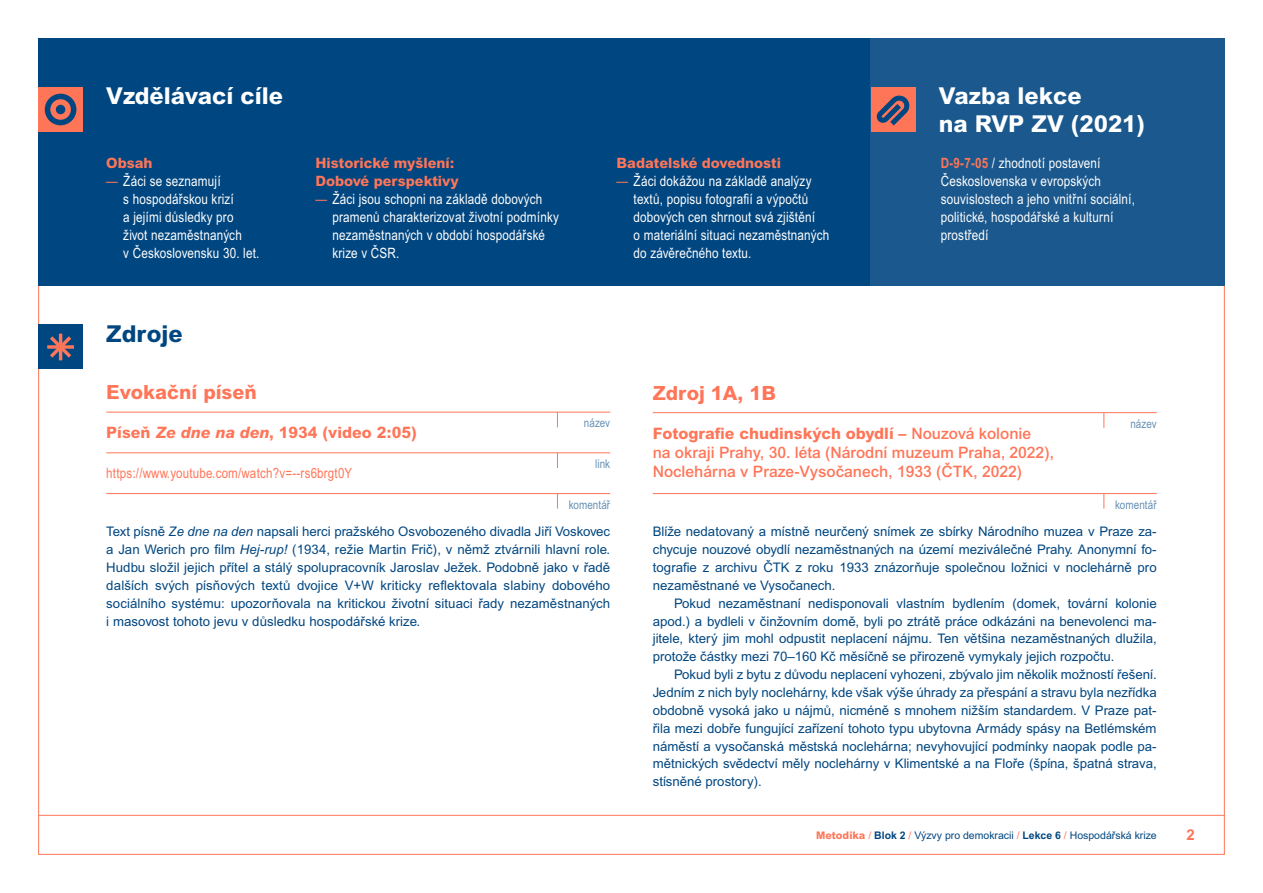
<style>
.page{position:relative;width:1263px;height:893px;background:#fff}
.page>*{position:absolute;margin:0;border:0;box-sizing:border-box;transform-origin:0 0}
.t1{font:800 23.25px/27.9px "Arial MT Pro";color:#fff}
.t2{font:800 23.25px "Arial MT Pro";color:#004680}
.t3{font:800 19.5px "Arial MT Pro";color:#ff7558}
.t4{font:500 15.75px/18.9px "Arial MT Pro";color:#ff7558}
.t5{font:800 15.75px "Arial MT Pro";color:#ff7558}
.t6{font:700 15px "Arial MT Pro";color:#ff7558}
.t7{font:14.25px/18px "Arial Narrow MT Pro";letter-spacing:.015em;color:#fff}
.t8{font:800 14.25px/18px "Arial MT Pro";color:#ff7558}
.t9{font:14.1px "Arial Narrow MT Pro";letter-spacing:.015em;color:#ff7558}
.t10{font:13.2px/17.9px "Arial MT Pro";color:#004680;text-align:justify}
.t11{font:12px "Arial Narrow MT Pro";letter-spacing:.01em;color:#6690b3}
.t12{font:10.5px "Arial MT Pro";color:#004680}
.s1{color:#ff7558}
.s2{font-weight:700;color:#ff7558}
.s3{font-style:italic}
.s4{font-weight:800}
.s5{font-weight:800;color:#ff7558}
.s6{font-weight:700}
</style>
<div class="page">
<hr style="left:39px;top:815px;width:1186px;height:1px;background:#ff7558">
<div style="left:38px;top:38px;width:1187px;height:248px;background:#004680"></div>
<div style="left:871px;top:38px;width:354px;height:248px;background:#1a588d"></div>
<div style="left:38px;top:87px;width:45px;height:45px;background:#ff7558"></div>
<div style="left:45px;top:94px;width:31px;height:31px;background:#004680;border-radius:50%"></div>
<svg style="left:50px;top:99px;width:21px;height:21px"></svg>
<div style="left:56px;top:105px;width:9px;height:9px;background:#004680;border-radius:50%"></div>
<div style="left:871px;top:87px;width:44px;height:45px;background:#ff7558"></div>
<svg style="left:876px;top:95px;width:34px;height:30px"></svg>
<hr style="left:653px;top:412px;width:504px;height:1px;background:#ff7558">
<svg style="left:1103px;top:413px;width:1px;height:15px"></svg>
<div style="left:38px;top:325px;width:45px;height:44px;background:#004680"></div>
<svg style="left:47px;top:333px;width:27px;height:28px"></svg>
<hr style="left:106px;top:452px;width:504px;height:1px;background:#ff7558">
<svg style="left:557px;top:453px;width:1px;height:15px"></svg>
<hr style="left:106px;top:412px;width:504px;height:1px;background:#ff7558">
<svg style="left:557px;top:412px;width:1px;height:15px"></svg>
<hr style="left:106px;top:493px;width:504px;height:1px;background:#ff7558">
<svg style="left:557px;top:494px;width:1px;height:15px"></svg>
<hr style="left:653px;top:493px;width:504px;height:1px;background:#ff7558">
<svg style="left:1103px;top:494px;width:1px;height:15px"></svg>
<h1 class="t1" style="left:106px;top:82px;width:178px">Vzdělávací cíle</h1>
<h1 class="t1" style="left:939px;top:82px;width:208px">Vazba lekce<br>na RVP ZV (2021)</h1>
<p class="t8" style="left:106px;top:154px;width:48px">Obsah</p>
<p class="t7" style="left:123px;top:172px;width:138px;text-indent:-17px"><span class="s1">—</span> Žáci se seznamují<br>s hospodářskou krizí<br>a jejími důsledky pro život nezaměstnaných<br>v Československu 30. let.</p>
<p class="t8" style="left:315px;top:154px;width:145px">Historické myšlení:<br>Dobové perspektivy</p>
<p class="t7" style="left:332px;top:190px;width:228px;text-indent:-17px"><span class="s1">—</span> Žáci jsou schopni na základě dobových pramenů charakterizovat životní podmínky nezaměstnaných v období hospodářské krize v ČSR.</p>
<p class="t8" style="left:617px;top:154px;width:166px">Badatelské dovednosti</p>
<p class="t7" style="left:634px;top:172px;width:197px;text-indent:-17px"><span class="s1">—</span> Žáci dokážou na základě analýzy textů, popisu fotografií a výpočtů dobových cen shrnout svá zjištění<br>o materiální situaci nezaměstnaných do závěrečného textu.</p>
<p class="t7" style="left:941px;top:154px;width:196px"><span class="s2">D-9-7-05</span> / zhodnotí postavení<br>Československa v evropských souvislostech a jeho vnitřní sociální, politické, hospodářské a kulturní prostředí</p>
<h1 class="t2" style="left:106px;top:319px;width:78px">Zdroje</h1>
<h2 class="t3" style="left:106px;top:381px;width:152px">Evokační píseň</h2>
<h2 class="t3" style="left:653px;top:381px;width:125px">Zdroj 1A, 1B</h2>
<p class="t11" style="left:584px;top:416px;width:28px">název</p>
<p class="t5" style="left:106px;top:423px;width:312px">Píseň <span class="s3">Ze dne na den</span>, 1934 (video 2:05)</p>
<p class="t4" style="left:653px;top:424px;width:403px"><span class="s4">Fotografie chudinských obydlí –</span> Nouzová kolonie<br>na okraji Prahy, 30. léta (Národní muzeum Praha, 2022),</p>
<p class="t9" style="left:106px;top:464px;width:248px">https://www.youtube.com/watch?v=--rs6brgt0Y</p>
<p class="t4" style="left:653px;top:462px;width:371px">Noclehárna v Praze-Vysočanech, 1933 (ČTK, 2022)</p>
<p class="t11" style="left:595px;top:456px;width:17px">link</p>
<p class="t11" style="left:1130px;top:416px;width:28px">název</p>
<p class="t11" style="left:569px;top:497px;width:43px">komentář</p>
<p class="t11" style="left:1115px;top:497px;width:43px">komentář</p>
<p class="t10" style="left:106px;top:523px;width:505px">Text písně <span class="s3">Ze dne na den</span> napsali herci pražského Osvobozeného divadla Jiří Voskovec a Jan Werich pro film <span class="s3">Hej-rup!</span> (1934, režie Martin Frič), v němž ztvárnili hlavní role.<br>H udbu složil jejich přítel a stálý spolupracovník Jaroslav Ježek. Podobně jako v řadě dalších svých písňových textů dvojice V+W kriticky reflektovala slabiny dobového sociálního systému: upozorňovala na kritickou životní situaci řady nezaměstnaných i masovost tohoto jevu v důsledku hospodářské krize.</p>
<p class="t10" style="left:653px;top:523px;width:505px">Blíže nedatovaný a místně neurčený snímek ze sbírky N árodního muzea v Praze za&shy;chycuje nouzové obydlí nezaměstnaných na území meziválečné Prahy. Anonymní fo&shy;tografie z archivu ČTK z roku 1933 znázorňuje společnou ložnici v noclehárně pro nezaměstnané ve Vysočanech.</p>
<p class="t10" style="left:653px;top:595px;width:505px;text-indent:21px">Pokud nezaměstnaní nedisponovali vlastním bydlením (domek, tovární kolonie apod.) a bydleli v činžovním domě, byli po ztrátě práce odkázáni na benevolenci ma&shy;jitele, který jim mohl odpustit neplacení nájmu. Ten většina nezaměstnaných dlužila, protože částky mezi 70–160 Kč měsíčně se přirozeně vymykaly jejich rozpočtu.</p>
<p class="t10" style="left:653px;top:666px;width:505px;text-indent:21px">Pokud byli z bytu z důvodu neplacení vyhozeni, zbývalo jim několik možností řešení.<br>Jedním z nich byly noclehárny, kde však výše úhrady za přespání a stravu byla nezřídka obdobně vysoká jako u nájmů, nicméně s mnohem nižším standardem. V Praze pat&shy;řila mezi dobře fungující zařízení tohoto typu ubytovna Armády spásy na Betlémském náměstí a vysočanská městská noclehárna; nevyhovující podmínky naopak podle pa&shy;mětnických svědectví měly noclehárny v Klimentské a na Floře (špína, špatná strava, stísněné prostory).</p>
<p class="t12" style="left:816px;top:829px;width:342px"><span class="s5">Metodika</span> <span class="s1">/</span> <span class="s6">Blok 2</span> <span class="s1">/</span> Výzvy pro demokracii <span class="s1">/</span> <span class="s6">Lekce 6</span> <span class="s1">/</span> H ospodářská krize</p>
<p class="t6" style="left:1186px;top:826px;width:10px">2</p>
</div>
